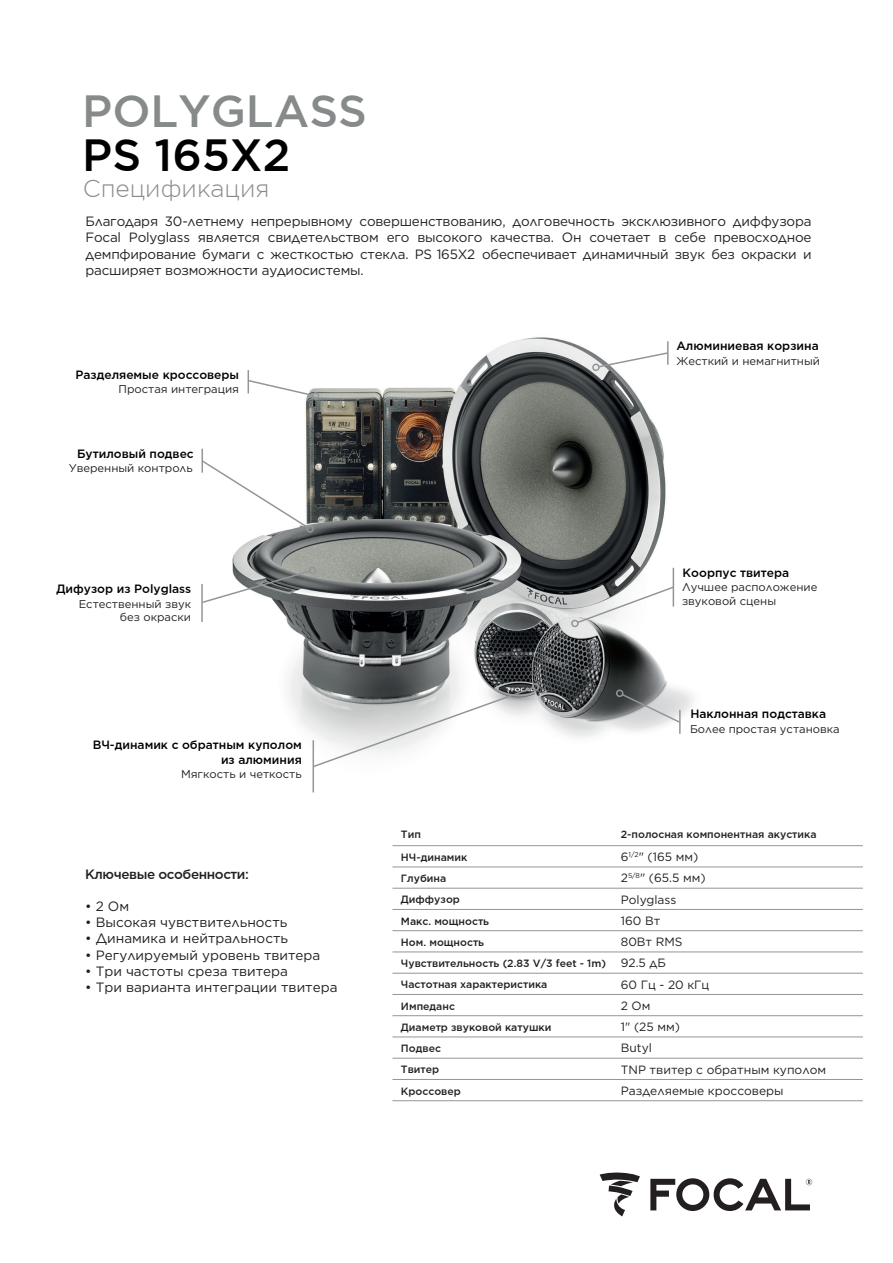
<style>
.page{position:relative;width:893px;height:1263px;background:#fff}
.page>*{position:absolute;margin:0;border:0;box-sizing:border-box;transform-origin:0 0}
.t1{font:500 45px "Gotham Pro";color:#878a8b}
.t2{font:500 45px "Gotham Pro";color:#000002}
.t3{font:300 24.45px "Gotham Pro";color:#878a8b}
.t4{font:13.5px/16px "Gotham";letter-spacing:-.015em;color:#242021;text-align:justify}
.t5{font:13.5px "Gotham";color:#231f20}
.t6{font:500 13.5px "Gotham Pro";letter-spacing:-.03em;color:#231f20}
.t7{font:500 12px/14.4px "Gotham Pro";color:#000001;text-align:right}
.t8{font:12px "Gotham";color:#231f20}
.t9{font:11.25px/13.5px "Gotham";color:#231f20}
.t10{font:500 10.5px/21.3px "Gotham Pro";color:#231f20}
.s1{font-family:"Gotham";font-weight:400;font-size:12px}
</style>
<div class="page">
<img style="left:201px;top:337px;width:493px;height:443px">
<svg style="left:600px;top:1172px;width:40px;height:44px"></svg>
<svg style="left:650px;top:1178px;width:162px;height:33px"></svg>
<svg style="left:201px;top:569px;width:110px;height:35px"></svg>
<div style="left:309px;top:567px;width:7px;height:7px;border:2px solid #939598;border-radius:50%"></div>
<hr style="left:201px;top:584px;width:2px;height:38px;background:#939598">
<div style="left:306px;top:525px;width:8px;height:8px;border:2px solid #939598;border-radius:50%"></div>
<svg style="left:201px;top:449px;width:109px;height:80px"></svg>
<div style="left:312px;top:392px;width:7px;height:8px;border:2px solid #939598;border-radius:50%"></div>
<svg style="left:247px;top:370px;width:67px;height:27px"></svg>
<svg style="left:312px;top:686px;width:223px;height:82px"></svg>
<div style="left:532px;top:683px;width:7px;height:8px;border:2px solid #939598;border-radius:50%"></div>
<hr style="left:313px;top:740px;width:1px;height:52px;background:#939598">
<svg style="left:597px;top:351px;width:72px;height:17px"></svg>
<div style="left:592px;top:364px;width:8px;height:7px;border:2px solid #939598;border-radius:50%"></div>
<hr style="left:667px;top:341px;width:2px;height:24px;background:#939598">
<svg style="left:576px;top:585px;width:99px;height:39px"></svg>
<div style="left:571px;top:620px;width:8px;height:7px;border:2px solid #939598;border-radius:50%"></div>
<hr style="left:673px;top:568px;width:1px;height:39px;background:#939598">
<svg style="left:620px;top:693px;width:62px;height:31px;background:#b3b4b5"></svg>
<div style="left:616px;top:689px;width:7px;height:8px;border:2px solid #939598;border-radius:50%"></div>
<hr style="left:679px;top:710px;width:2px;height:24px;background:#939598">
<hr style="left:392px;top:845px;width:471px;height:1px;background:#939598">
<hr style="left:392px;top:867px;width:471px;height:1px;background:#939598">
<hr style="left:392px;top:888px;width:471px;height:1px;background:#939598">
<hr style="left:392px;top:909px;width:471px;height:1px;background:#939598">
<hr style="left:392px;top:930px;width:471px;height:1px;background:#939598">
<hr style="left:392px;top:952px;width:471px;height:1px;background:#939598">
<hr style="left:392px;top:973px;width:471px;height:1px;background:#939598">
<hr style="left:392px;top:994px;width:471px;height:1px;background:#939598">
<hr style="left:392px;top:1015px;width:471px;height:1px;background:#939598">
<hr style="left:392px;top:1037px;width:471px;height:1px;background:#939598">
<hr style="left:392px;top:1058px;width:471px;height:1px;background:#939598">
<hr style="left:392px;top:1079px;width:471px;height:1px;background:#939598">
<hr style="left:392px;top:1100px;width:471px;height:1px;background:#939598">
<h1 class="t1" style="left:82px;top:86px;width:286px">POLYGLASS</h1>
<h1 class="t2" style="left:82px;top:130px;width:210px">PS 165X2</h1>
<h2 class="t3" style="left:83px;top:175px;width:188px">Спецификация</h2>
<p class="t4" style="left:85px;top:213px;width:728px">Благодаря 30-летнему непрерывному совершенствованию, долговечность эксклюзивного диффузора Focal Polyglass является свидетельством его высокого качества. Он сочетает в себе превосходное демпфирование бумаги с жесткостью стекла. PS 165X2 обеспечивает динамичный звук без окраски и расширяет возможности аудиосистемы.</p>
<p class="t7" style="left:76px;top:367px;width:165px">Разделяемые кроссоверы</p>
<p class="t9" style="left:118px;top:382px;width:122px">Простая интеграция</p>
<p class="t7" style="left:77px;top:446px;width:118px">Бутиловый подвес</p>
<p class="t9" style="left:69px;top:461px;width:126px">Уверенный контроль</p>
<p class="t7" style="left:56px;top:581px;width:136px">Дифузор из Polyglass</p>
<p class="t9" style="left:79px;top:596px;width:114px;text-align:right">Естественный звук без окраски</p>
<p class="t7" style="left:93px;top:737px;width:211px">ВЧ-динамик с обратным куполом из алюминия</p>
<p class="t9" style="left:181px;top:767px;width:122px">Мягкость и четкость</p>
<p class="t6" style="left:85px;top:866px;width:165px">Ключевые особенности:</p>
<p class="t5" style="left:85px;top:897px;width:45px">• 2 Ом</p>
<p class="t5" style="left:85px;top:914px;width:204px">• Высокая чувствительность</p>
<p class="t5" style="left:85px;top:930px;width:204px">• Динамика и нейтральность</p>
<p class="t5" style="left:85px;top:946px;width:237px">• Регулируемый уровень твитера</p>
<p class="t5" style="left:85px;top:962px;width:204px">• Три частоты среза твитера</p>
<p class="t5" style="left:85px;top:978px;width:254px">• Три варианта интеграции твитера</p>
<p class="t7" style="left:676px;top:339px;width:144px">Алюминиевая корзина</p>
<p class="t9" style="left:676px;top:354px;width:145px">Жесткий и немагнитный</p>
<p class="t7" style="left:682px;top:565px;width:108px">Коорпус твитера</p>
<p class="t9" style="left:682px;top:580px;width:137px">Лучшее расположение звуковой сцены</p>
<p class="t7" style="left:690px;top:707px;width:137px">Наклонная подставка</p>
<p class="t9" style="left:690px;top:722px;width:151px">Более простая установка</p>
<p class="t10" style="left:401px;top:824px;width:22px">Тип</p>
<p class="t10" style="left:621px;top:824px;width:197px">2-полосная компонентная акустика</p>
<p class="t10" style="left:401px;top:846px;width:68px">НЧ-динамик</p>
<p class="t8" style="left:621px;top:849px;width:79px">6<sup>1/2</sup>" (165 мм)</p>
<p class="t10" style="left:401px;top:867px;width:47px">Глубина</p>
<p class="t8" style="left:621px;top:870px;width:86px">2<sup>5/8</sup>" (65.5 мм)</p>
<p class="t10" style="left:401px;top:889px;width:60px">Диффузор</p>
<p class="t8" style="left:621px;top:892px;width:57px">Polyglass</p>
<p class="t10" style="left:401px;top:910px;width:90px">Макс. мощность</p>
<p class="t8" style="left:621px;top:913px;width:41px">160 Вт</p>
<p class="t10" style="left:401px;top:931px;width:85px">Ном. мощность</p>
<p class="t8" style="left:621px;top:934px;width:63px">80Вт RMS</p>
<p class="t10" style="left:401px;top:952px;width:266px">Чувствительность (2.83 V/3 feet - 1m) <span class="s1">92.5 дБ<br></span>Частотная характеристика</p>
<p class="t8" style="left:621px;top:977px;width:90px">60 Гц - 20 кГц</p>
<p class="t10" style="left:401px;top:995px;width:55px">Импеданс</p>
<p class="t8" style="left:621px;top:998px;width:31px">2 Ом</p>
<p class="t10" style="left:401px;top:1016px;width:152px">Диаметр звуковой катушки</p>
<p class="t8" style="left:621px;top:1019px;width:61px">1" (25 мм)</p>
<p class="t10" style="left:401px;top:1037px;width:41px">Подвес</p>
<p class="t8" style="left:621px;top:1040px;width:33px">Butyl</p>
<p class="t10" style="left:401px;top:1059px;width:40px">Твитер</p>
<p class="t8" style="left:621px;top:1062px;width:207px">TNP твитер с обратным куполом</p>
<p class="t10" style="left:401px;top:1080px;width:61px">Кроссовер</p>
<p class="t8" style="left:621px;top:1083px;width:164px">Разделяемые кроссоверы</p>
</div>
